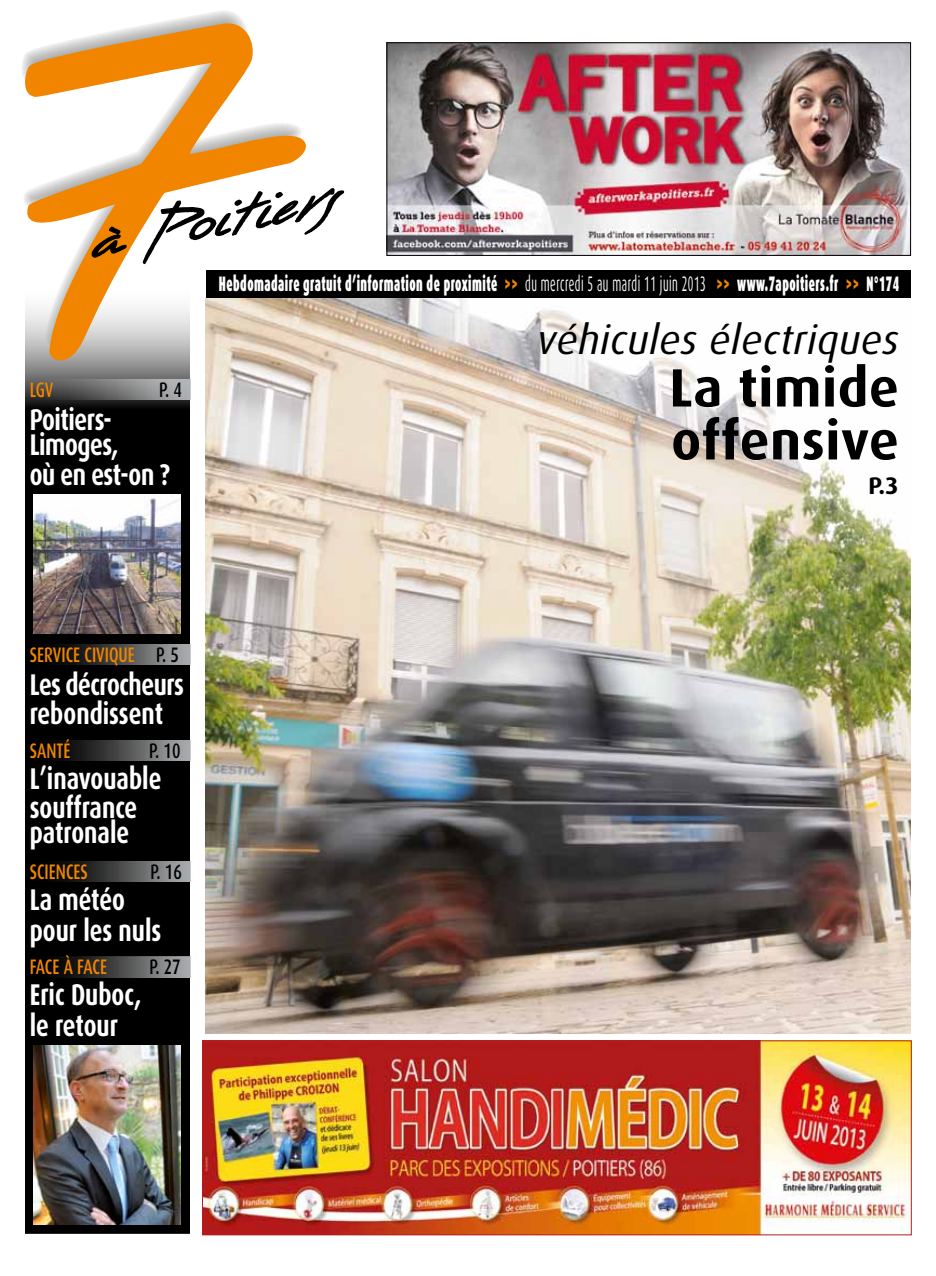
<style>
.page{position:relative;width:936px;height:1276px;background:#fff}
.page>*{position:absolute;margin:0;border:0;box-sizing:border-box;transform-origin:0 0}
.t1{font:700 54px/52.9px "Dax";letter-spacing:.01em;color:#000}
.t2{font:italic 40.5px "Dax";letter-spacing:.01em;color:#000}
.t3{font:700 30px/31px "Dax";color:#fff;scale:.77 1}
.t4{font:700 30px/25.5px "Dax";letter-spacing:-.02em;color:#fff;scale:.77 1}
.t5{font:700 24px "Dax";color:#000}
.t6{font:900 22.05px "Dax";color:#fff;scale:.51 1}
.t7{font:900 21px "Dax";letter-spacing:.045em;color:#fff;scale:.51 1}
.t8{font:21px "Dax";letter-spacing:.045em;color:#fff;scale:.51 1}
.t9{font:500 21px "Dax";color:#f18500;scale:.74 1}
.t10{font:500 21px "Dax";color:#000;scale:.74 1}
.t11{font:500 21px "Dax";letter-spacing:.03em;color:#f18500;scale:.74 1}
.s1{font-size:21px;color:#f18500}
.s2{color:#f18500}
.s3{font-size:21px}
.s4{font-size:22.05px;color:#f18500}
.s5{font-weight:400;font-size:22.05px}
.s6{font-weight:900;color:#f18500}
.s7{font-weight:900;font-size:22.05px;color:#f18500}
.s8{font-weight:900}
.s9{color:#000}
</style>
<div class="page">
<div style="left:25px;top:281px;width:165px;height:952px;background:#000"></div>
<div style="left:25px;top:861px;width:165px;height:20px;background:linear-gradient(to right,#000,#a1a3a4)"></div>
<svg style="left:25px;top:379px;width:165px;height:20px;background:#767777"></svg>
<svg style="left:22px;top:11px;width:222px;height:192px"></svg>
<svg style="left:25px;top:23px;width:281px;height:337px"></svg>
<svg style="left:91px;top:226px;width:36px;height:32px"></svg>
<svg style="left:143px;top:187px;width:201px;height:77px"></svg>
<div style="left:206px;top:270px;width:704px;height:28px;background:#000"></div>
<div style="left:25px;top:957px;width:165px;height:20px;background:linear-gradient(to right,#000,#a1a3a4)"></div>
<div style="left:25px;top:740px;width:165px;height:20px;background:linear-gradient(to right,#000,#a1a3a4)"></div>
<div style="left:25px;top:644px;width:165px;height:20px;background:linear-gradient(to right,#000,#a1a3a4)"></div>
<img style="left:206px;top:298px;width:704px;height:735px">
<img style="left:388px;top:45px;width:520px;height:209px">
<div style="left:386px;top:43px;width:524px;height:213px;border:1px solid #000"></div>
<img style="left:204px;top:1042px;width:705px;height:191px">
<div style="left:202px;top:1040px;width:709px;height:195px;border:1px solid #b21d1d"></div>
<img style="left:33px;top:494px;width:148px;height:140px">
<img style="left:33px;top:1045px;width:148px;height:180px">
<p class="t9" style="left:30px;top:378px;width:34px">LGV</p>
<p class="t10" style="left:159px;top:378px;width:32px">P. 4</p>
<h3 class="t4" style="left:30px;top:407px;width:117px">Poitiers-<br>Limoges,</h3>
<h3 class="t3" style="left:30px;top:459px;width:184px">où en est-on ?</h3>
<p class="t6" style="left:211px;top:270px;width:528px">Hebdomadaire gratuit d’information de proximité</p>
<p class="t6" style="left:744px;top:270px;width:305px">www.7apoitiers.fr <span class="s1">&gt;&gt;</span><span class="s2">&gt;&gt;</span><span class="s3">N°174</span></p>
<p class="t7" style="left:219px;top:272px;width:963px">Hebdomadaire gratuit d’information de proximité <span class="s4">&gt;&gt;</span> <span class="s5">du mercredi 8 au mardi 14 septembre 2010</span></p>
<p class="t8" style="left:504px;top:272px;width:656px"><span class="s6">&gt;&gt;</span> du mercredi 5 au mardi 11 juin 2013 <span class="s6">&gt;&gt;</span><span class="s7">&gt;&gt;</span> <span class="s8">www.7apoitiers.fr</span></p>
<p class="t6" style="left:877px;top:270px;width:57px">N° 45</p>
<h2 class="t2" style="left:536px;top:317px;width:364px">véhicules électriques</h2>
<h1 class="t1" style="left:669px;top:362px;width:231px">La timide offensive</h1>
<p class="t5" style="left:868px;top:472px;width:32px">P.3</p>
<p class="t9" style="left:30px;top:643px;width:203px">SERVICE CIVIQUE <span class="s9">P. 5</span></p>
<h3 class="t4" style="left:30px;top:670px;width:202px;line-height:29.5px">Les décrocheurs rebondissent</h3>
<p class="t9" style="left:30px;top:739px;width:57px">SANTÉ</p>
<p class="t10" style="left:149px;top:739px;width:44px">P. 10</p>
<h3 class="t3" style="left:30px;top:765px;width:173px;line-height:28.5px">L’inavouable souffrance</h3>
<h3 class="t3" style="left:30px;top:817px;width:131px">patronale</h3>
<p class="t9" style="left:30px;top:860px;width:21px">SCIENCE</p>
<p class="t9" style="left:81px;top:860px;width:11px">S</p>
<p class="t10" style="left:151px;top:860px;width:44px">P. 16</p>
<h3 class="t3" style="left:30px;top:884px;width:172px">La météo pour les nuls</h3>
<p class="t11" style="left:30px;top:955px;width:106px">FACE À FACE</p>
<p class="t10" style="left:149px;top:955px;width:44px">P. 27</p>
<h3 class="t3" style="left:30px;top:979px;width:147px">Eric Duboc, le retour</h3>
</div>
